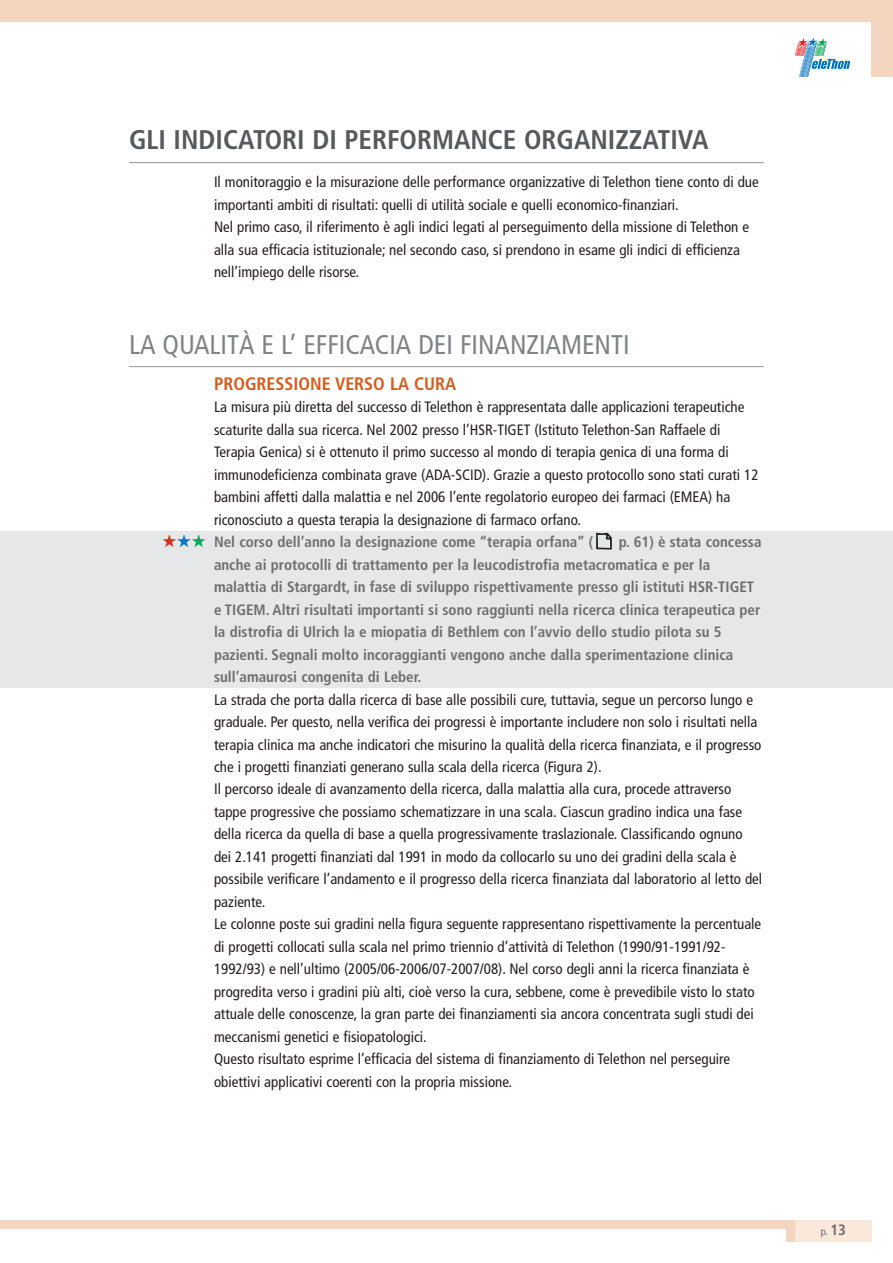
<style>
.page{position:relative;width:893px;height:1263px;background:#fff}
.page>*{position:absolute;margin:0;border:0;box-sizing:border-box;transform-origin:0 0}
.t1{font:700 condensed 27px "Frutiger";color:#58595b}
.t2{font:condensed 27px "Frutiger";color:#808285}
.t3{font:700 condensed 18px "Frutiger";color:#d45c1e}
.t4{font:18px "Zapf Dingbats ITC";color:#d52d21}
.t5{font:condensed 15px/22.5px "Frutiger";color:#231f20}
.t6{font:700 condensed 15px/22.5px "Frutiger";color:#6d6e70}
.t7{font:condensed 10.5px "Frutiger";color:#6d6e70}
.s1{color:#007bc3}
.s2{color:#00a65e}
.s3{font-weight:700;font-size:15px}
</style>
<div class="page">
<div style="left:0;top:531px;width:892px;height:157px;background:#e6e7e8"></div>
<div style="left:795px;top:1220px;width:76px;height:21px;background:#fae8db"></div>
<svg style="left:596px;top:533px;width:16px;height:17px"></svg>
<div style="left:0;top:0;width:881px;height:21px;background:#f4d5c0"></div>
<div style="left:0;top:1220px;width:791px;height:9px;background:#f4d5c0"></div>
<div style="left:871px;top:0;width:21px;height:77px;background:#f4d5c0"></div>
<div style="left:786px;top:1220px;width:9px;height:21px;background:#f4d5c0"></div>
<svg style="left:795px;top:38px;width:55px;height:39px"></svg>
<hr style="left:129px;top:162px;width:635px;height:1px;background:#939598">
<hr style="left:129px;top:366px;width:635px;height:1px;background:#939598">
<h1 class="t1" style="left:129px;top:129px;width:581px">GLI INDICATORI DI PERFORMANCE ORGANIZZATIVA</h1>
<p class="t5" style="left:214px;top:172px;width:546px">Il monitoraggio e la misurazione delle performance organizzative di Telethon tiene conto di due importanti ambiti di risultati: quelli di utilità sociale e quelli economico-finanziari.<br>Nel primo caso, il riferimento è agli indici legati al perseguimento della missione di Telethon e alla sua efficacia istituzionale; nel secondo caso, si prendono in esame gli indici di efficienza nell’impiego delle risorse.</p>
<h1 class="t2" style="left:129px;top:333px;width:502px">LA QUALITÀ E L’ EFFICACIA DEI FINANZIAMENTI</h1>
<p class="t4" style="left:162px;top:534px;width:46px">★<span class="s1">★</span><span class="s2">★</span></p>
<p class="t3" style="left:214px;top:376px;width:244px">PROGRESSIONE VERSO LA CURA</p>
<p class="t5" style="left:214px;top:397px;width:546px">La misura più diretta del successo di Telethon è rappresentata dalle applicazioni terapeutiche scaturite dalla sua ricerca. Nel 2002 presso l’HSR-TIGET (Istituto Telethon-San Raffaele di Terapia Genica) si è ottenuto il primo successo al mondo di terapia genica di una forma di immunodeficienza combinata grave (ADA-SCID). Grazie a questo protocollo sono stati curati 12 bambini affetti dalla malattia e nel 2006 l’ente regolatorio europeo dei farmaci (EMEA) ha riconosciuto a questa terapia la designazione di farmaco orfano.</p>
<p class="t6" style="left:214px;top:532px;width:381px">Nel corso dell’anno la designazione come “terapia orfana” (</p>
<p class="t6" style="left:214px;top:532px;width:549px;text-indent:405px">p. 61) è stata concessa anche ai protocolli di trattamento per la leucodistrofia metacromatica e per la malattia di Stargardt, in fase di sviluppo rispettivamente presso gli istituti HSR-TIGET e TIGEM. Altri risultati importanti si sono raggiunti nella ricerca clinica terapeutica per la distrofia di Ulrich la e miopatia di Bethlem con l’avvio dello studio pilota su 5 pazienti. Segnali molto incoraggianti vengono anche dalla sperimentazione clinica sull’amaurosi congenita di Leber.</p>
<p class="t5" style="left:214px;top:689px;width:550px">La strada che porta dalla ricerca di base alle possibili cure, tuttavia, segue un percorso lungo e graduale. Per questo, nella verifica dei progressi è importante includere non solo i risultati nella terapia clinica ma anche indicatori che misurino la qualità della ricerca finanziata, e il progresso che i progetti finanziati generano sulla scala della ricerca (Figura 2).<br>Il percorso ideale di avanzamento della ricerca, dalla malattia alla cura, procede attraverso tappe progressive che possiamo schematizzare in una scala. Ciascun gradino indica una fase della ricerca da quella di base a quella progressivamente traslazionale. Classificando ognuno dei 2.141 progetti finanziati dal 1991 in modo da collocarlo su uno dei gradini della scala è possibile verificare l’andamento e il progresso della ricerca finanziata dal laboratorio al letto del paziente.<br>Le colonne poste sui gradini nella figura seguente rappresentano rispettivamente la percentuale di progetti collocati sulla scala nel primo triennio d’attività di Telethon (1990/91-1991/92- 1992/93) e nell’ultimo (2005/06-2006/07-2007/08). Nel corso degli anni la ricerca finanziata è progredita verso i gradini più alti, cioè verso la cura, sebbene, come è prevedibile visto lo stato attuale delle conoscenze, la gran parte dei finanziamenti sia ancora concentrata sugli studi dei meccanismi genetici e fisiopatologici.<br>Questo risultato esprime l’efficacia del sistema di finanziamento di Telethon nel perseguire obiettivi applicativi coerenti con la propria missione.</p>
<p class="t7" style="left:821px;top:1227px;width:27px">p. <span class="s3">13</span></p>
</div>
